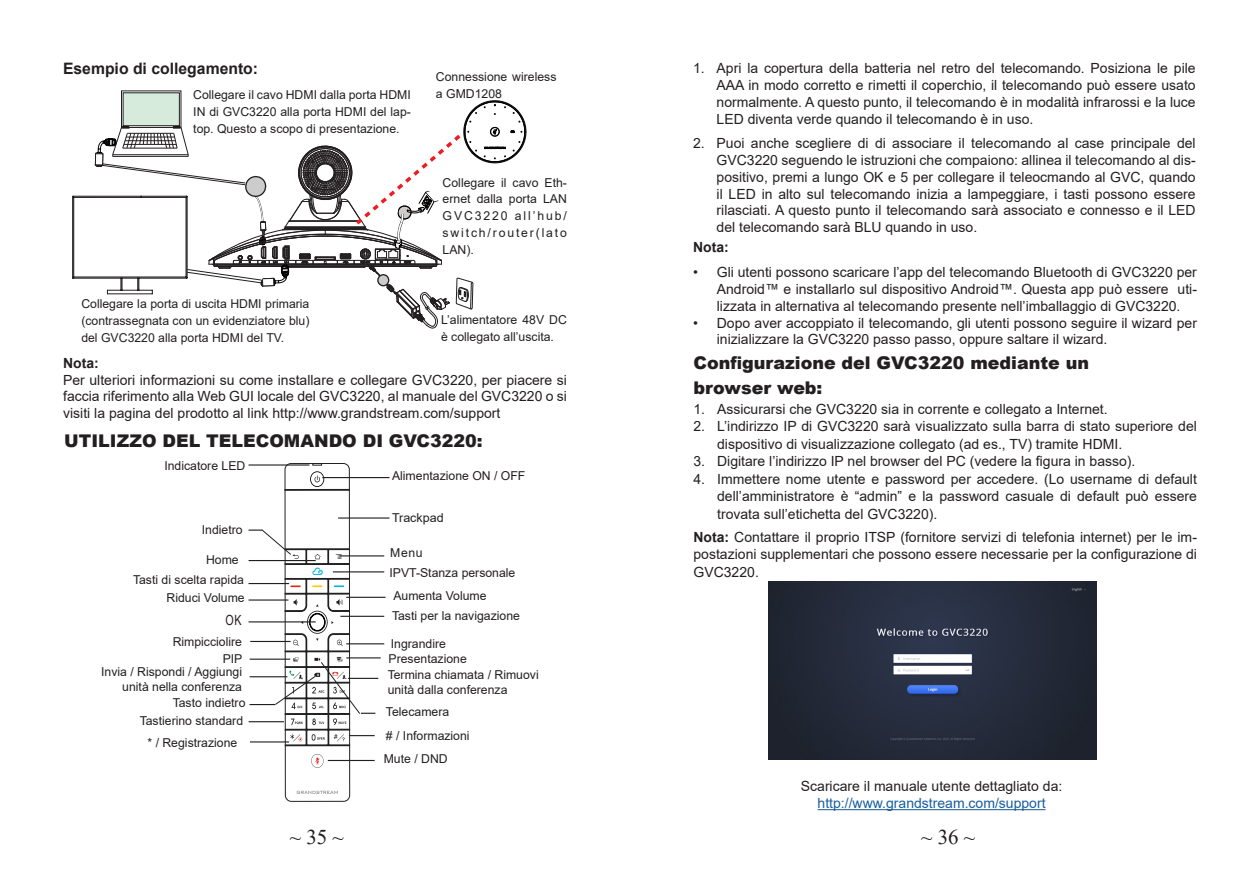
<style>
.page{position:relative;width:1260px;height:882px;background:#fff}
.page>*{position:absolute;margin:0;border:0;box-sizing:border-box;transform-origin:0 0}
.t1{font:21px "Times New Roman";color:#231f20}
.t2{font:900 17.5px "Arial";color:#231f20}
.t3{font:700 15.75px "Arial";color:#231f20}
.t4{font:14px/16.8px "Arial";color:#231f20;text-align:justify}
.t5{font:14px "Arial";color:#175d9e}
.t6{font:700 14px "Arial";color:#231f20}
.t7{font:14px "Arial";color:#231f20;scale:.76 1}
.t8{font:12.25px/16.8px "Arial";color:#231f20;text-align:justify}
.s1{color:#fff}
.s2{font-weight:700}
</style>
<div class="page">
<div style="left:123px;top:93px;width:56px;height:33px;background:#d6ebdc"></div>
<img style="left:769px;top:581px;width:327px;height:179px">
<hr style="left:818px;top:809px;width:228px;height:1px;background:#175d9e">
<svg style="left:73px;top:101px;width:453px;height:227px"></svg>
<svg style="left:311px;top:754px;width:13px;height:14px"></svg>
<div style="left:285px;top:463px;width:65px;height:339px;border:1px solid #202121;border-radius:6px"></div>
<div style="left:285px;top:489px;width:65px;height:2px;border:1px solid #202121"></div>
<svg style="left:310px;top:463px;width:14px;height:24px"></svg>
<svg style="left:297px;top:791px;width:41px;height:3px"></svg>
<hr style="left:322px;top:477px;width:68px;height:1px;background:#231f20">
<hr style="left:338px;top:517px;width:52px;height:2px;background:#231f20">
<hr style="left:333px;top:571px;width:51px;height:1px;background:#231f20">
<hr style="left:346px;top:597px;width:40px;height:1px;background:#231f20">
<hr style="left:339px;top:555px;width:45px;height:1px;background:#231f20">
<hr style="left:340px;top:616px;width:44px;height:1px;background:#231f20">
<hr style="left:346px;top:643px;width:38px;height:1px;background:#231f20">
<hr style="left:346px;top:657px;width:35px;height:1px;background:#231f20">
<hr style="left:348px;top:678px;width:30px;height:1px;background:#231f20">
<hr style="left:328px;top:760px;width:47px;height:1px;background:#231f20">
<hr style="left:249px;top:464px;width:60px;height:2px;background:#231f20">
<svg style="left:249px;top:529px;width:126px;height:218px"></svg>
<p class="t3" style="left:63px;top:58px;width:197px">Esempio di collegamento:</p>
<p class="t8" style="left:193px;top:86px;width:219px">Collegare il cavo HDMI dalla porta HDMI IN di GVC3220 alla porta HDMI del lap&shy;top. Questo a scopo di presentazione.</p>
<p class="t8" style="left:81px;top:296px;width:230px">Collegare la porta di uscita HDMI primaria (contrassegnata con un evidenziatore blu) del GVC3220 alla porta HDMI del TV.</p>
<p class="t8" style="left:436px;top:68px;width:122px">Connessione wireless a GMD1208</p>
<p class="t8" style="left:443px;top:174px;width:126px">Collegare il cavo Eth&shy;ernet dalla porta LAN GVC3220<span class="s1">.</span>all’hub/ switch/router(lato LAN).</p>
<p class="t8" style="left:441px;top:311px;width:127px">L’alimentatore 48V DC è collegato all’uscita.</p>
<p class="t6" style="left:63px;top:353px;width:37px">Nota:</p>
<p class="t4" style="left:63px;top:371px;width:505px">Per ulteriori informazioni su come installare e collegare GVC3220, per piacere si faccia riferimento alla Web GUI locale del GVC3220, al manuale del GVC3220 o si visiti la pagina del prodotto al link http://www.grandstream.com/support</p>
<p class="t2" style="left:64px;top:428px;width:420px">UTILIZZO DEL TELECOMANDO DI GVC3220:</p>
<p class="t8" style="left:392px;top:467px;width:135px">Alimentazione ON / OFF</p>
<p class="t8" style="left:392px;top:509px;width:53px">Trackpad</p>
<p class="t8" style="left:164px;top:458px;width:83px">Indicatore LED</p>
<p class="t8" style="left:202px;top:521px;width:42px">Indietro</p>
<p class="t8" style="left:206px;top:551px;width:34px">Home</p>
<p class="t8" style="left:133px;top:572px;width:112px">Tasti di scelta rapida</p>
<p class="t8" style="left:167px;top:589px;width:80px">Riduci Volume</p>
<p class="t7" style="left:225px;top:610px;width:23px">OK</p>
<p class="t8" style="left:173px;top:633px;width:71px">Rimpicciolire</p>
<p class="t8" style="left:223px;top:651px;width:21px">PIP</p>
<p class="t8" style="left:101px;top:664px;width:142px;line-height:14.7px;text-align:right">Invia / Rispondi / Aggiungi unità nella conferenza</p>
<p class="t8" style="left:173px;top:694px;width:74px">Tasto indietro</p>
<p class="t8" style="left:140px;top:712px;width:105px">Tastierino standard</p>
<p class="t8" style="left:148px;top:734px;width:91px">* / Registrazione</p>
<p class="t8" style="left:390px;top:545px;width:34px">Menu</p>
<p class="t8" style="left:390px;top:564px;width:127px">IPVT-Stanza personale</p>
<p class="t8" style="left:393px;top:587px;width:95px">Aumenta Volume</p>
<p class="t8" style="left:392px;top:607px;width:130px">Tasti per la navigazione</p>
<p class="t8" style="left:391px;top:635px;width:57px">Ingrandire</p>
<p class="t8" style="left:389px;top:651px;width:80px">Presentazione</p>
<p class="t8" style="left:388px;top:668px;width:153px;line-height:14.7px">Termina chiamata / Rimuovi unità dalla conferenza</p>
<p class="t8" style="left:386px;top:704px;width:65px">Telecamera</p>
<p class="t8" style="left:386px;top:728px;width:85px"># / Informazioni</p>
<p class="t8" style="left:384px;top:750px;width:65px">Mute / DND</p>
<p class="t4" style="left:717px;top:60px;width:481px;text-indent:-24px">1. Apri la copertura della batteria nel retro del telecomando. Posiziona le pile AAA in modo corretto e rimetti il coperchio, il telecomando può essere usato normalmente. A questo punto, il telecomando è in modalità infrarossi e la luce LED diventa verde quando il telecomando è in uso.</p>
<p class="t4" style="left:717px;top:135px;width:481px;text-indent:-24px">2. Puoi anche scegliere di di associare il telecomando al case principale del GVC3220 seguendo le istruzioni che compaiono: allinea il telecomando al dis&shy;positivo, premi a lungo OK e 5 per collegare il teleocmando al GVC, quando il LED in alto sul telecomando inizia a lampeggiare, i tasti possono essere rilasciati. A questo punto il telecomando sarà associato e connesso e il LED del telecomando sarà BLU quando in uso.</p>
<p class="t6" style="left:693px;top:238px;width:37px">Nota:</p>
<p class="t4" style="left:717px;top:264px;width:482px;text-indent:-24px">• Gli utenti possono scaricare l’app del telecomando Bluetooth di GVC3220 per Android™ e installarlo sul dispositivo Android™. Questa app può essere uti&shy;lizzata in alternativa al telecomando presente nell’imballaggio di GVC3220.</p>
<p class="t4" style="left:717px;top:314px;width:482px;text-indent:-24px">• Dopo aver accoppiato il telecomando, gli utenti possono seguire il wizard per inizializzare la GVC3220 passo passo, oppure saltare il wizard.</p>
<p class="t2" style="left:694px;top:350px;width:397px">Configurazione del GVC3220 mediante un</p>
<p class="t2" style="left:694px;top:375px;width:130px">browser web:</p>
<p class="t4" style="left:694px;top:400px;width:416px">1. Assicurarsi che GVC3220 sia in corrente e collegato a Internet.</p>
<p class="t4" style="left:717px;top:418px;width:481px;line-height:17.5px;text-indent:-24px">2. L’indirizzo IP di GVC3220 sarà visualizzato sulla barra di stato superiore del dispositivo di visualizzazione collegato (ad es., TV) tramite HDMI.</p>
<p class="t4" style="left:694px;top:453px;width:443px">3. Digitare l’indirizzo IP nel browser del PC (vedere la figura in basso).</p>
<p class="t4" style="left:717px;top:470px;width:481px;line-height:17.5px;text-indent:-24px">4. Immettere nome utente e password per accedere. (Lo username di default dell’amministratore è “admin” e la password casuale di default può essere trovata sull’etichetta del GVC3220).</p>
<p class="t4" style="left:694px;top:528px;width:505px;line-height:17.5px"><span class="s2">Nota:</span> Contattare il proprio ITSP (fornitore servizi di telefonia internet) per le im&shy;postazioni supplementari che possono essere necessarie per la configurazione di GVC3220.</p>
<p class="t4" style="left:801px;top:778px;width:263px">Scaricare il manuale utente dettagliato da:</p>
<p class="t5" style="left:818px;top:794px;width:229px">http://www.grandstream.com/support</p>
<h1 class="t1" style="left:290px;top:822px;width:56px">~ 35 ~</h1>
<h1 class="t1" style="left:921px;top:822px;width:56px">~ 36 ~</h1>
</div>
